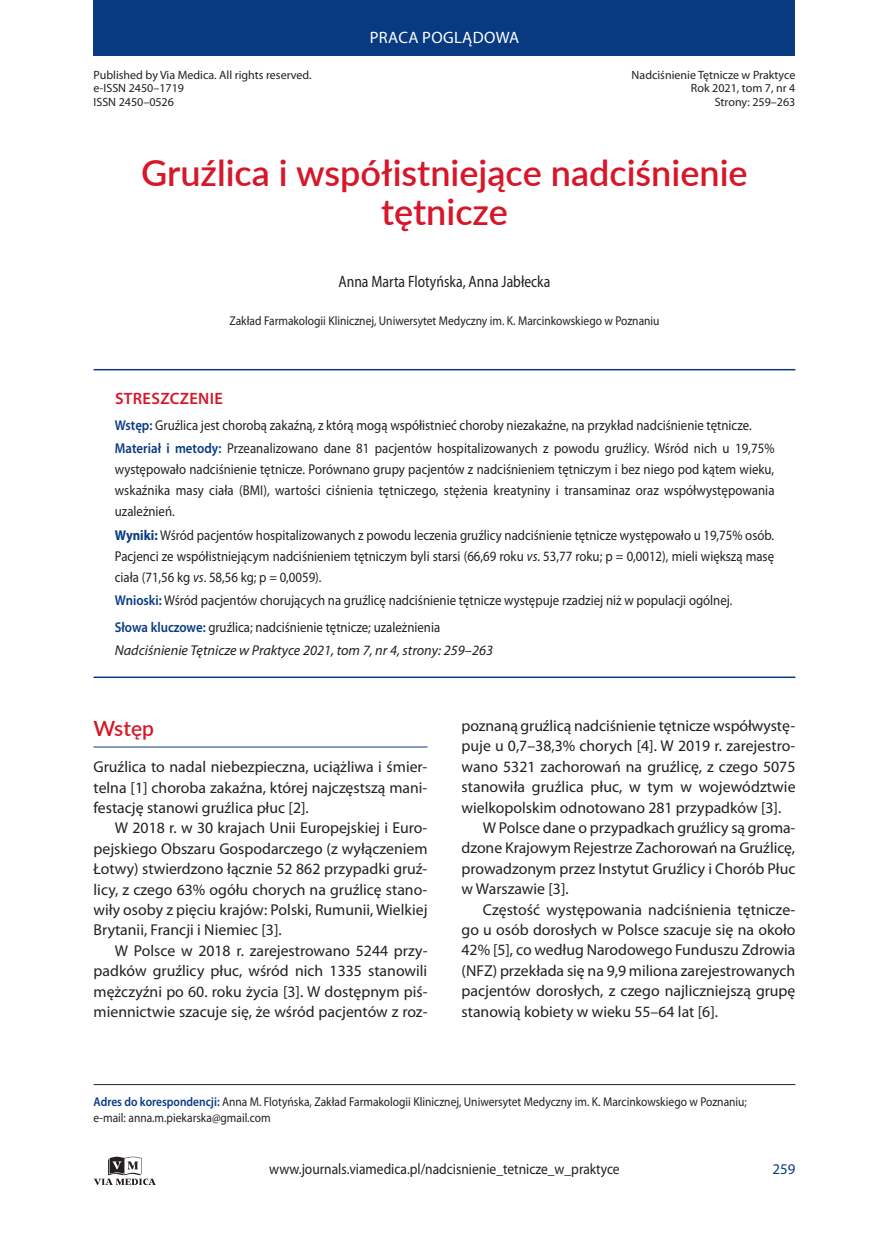
<style>
.page{position:relative;width:872px;height:1234px;background:#fff}
.page>*{position:absolute;margin:0;border:0;box-sizing:border-box;transform-origin:0 0}
.t1{font:600 36px/39px "Lato";color:#d71729;text-align:center}
.t2{font:600 21px "Lato";color:#d71729}
.t3{font:semi-condensed 16.5px "Myriad Pro";color:#231f20;scale:.9 1}
.t4{font:16.5px "Myriad Pro";letter-spacing:.02em;color:#fff}
.t5{font:600 16.5px "Myriad Pro";letter-spacing:.02em;color:#d71729}
.t6{font:15.75px/20.4px "Myriad Pro";color:#231f20;text-align:justify}
.t7{font:15px "Myriad Pro";color:#231f20;scale:.9 1}
.t8{font:14.85px "Myriad Pro";color:#083a82}
.t9{font:14.25px/21px "Myriad Pro";color:#231f20;scale:.9 1}
.t10{font:italic 14.25px "Myriad Pro";color:#231f20}
.t11{font:12.75px/15.3px "Myriad Pro";color:#231f20;scale:.9 1}
.t12{font:12px/13.5px "Myriad Pro";color:#231f20;text-align:right}
.s1{font-weight:600;color:#083a82}
.s2{font-weight:700;color:#083a82}
.s3{font-style:italic}
</style>
<div class="page">
<div style="left:94px;top:0;width:701px;height:55px;background:#083a82"></div>
<svg style="left:94px;top:1156px;width:61px;height:28px"></svg>
<hr style="left:94px;top:746px;width:333px;height:1px;background:#083a82">
<hr style="left:94px;top:1083px;width:701px;height:1px;background:#231f20">
<hr style="left:94px;top:369px;width:701px;height:1px;background:#083a82">
<hr style="left:94px;top:676px;width:701px;height:2px;background:#083a82">
<p class="t12" style="left:94px;top:68px;width:220px;text-align:left">Published by Via Medica. All rights reserved. e-ISSN 2450–1719<br>ISSN 2450–0526</p>
<p class="t4" style="left:370px;top:27px;width:151px">PRACA POGLĄDOWA</p>
<p class="t12" style="left:631px;top:68px;width:165px">Nadciśnienie Tętnicze w Praktyce<br>Rok 2021, tom 7, nr 4<br>Strony: 259–263</p>
<h1 class="t1" style="left:141px;top:152px;width:608px">Gruźlica i współistniejące nadciśnienie tętnicze</h1>
<p class="t3" style="left:338px;top:273px;width:237px">Anna Marta Flotyńska, Anna Jabłecka</p>
<p class="t11" style="left:229px;top:313px;width:479px">Zakład Farmakologii Klinicznej, Uniwersytet Medyczny im. K. Marcinkowskiego w Poznaniu</p>
<p class="t5" style="left:115px;top:388px;width:109px">streszczenie</p>
<p class="t9" style="left:115px;top:413px;width:734px;line-height:23.1px"><span class="s1">Wstęp:</span> Gruźlica jest chorobą zakaźną, z którą mogą współistnieć choroby niezakaźne, na przykład nadciśnienie tętnicze.<br><span class="s1">Materiał i metody:</span> Przeanalizowano dane 81 pacjentów hospitalizowanych z powodu gruźlicy. Wśród nich u 19,75%</p>
<p class="t9" style="left:115px;top:459px;width:734px;text-align:justify">występowało nadciśnienie tętnicze. Porównano grupy pacjentów z nadciśnieniem tętniczym i bez niego pod kątem wieku, wskaźnika masy ciała (BMI), wartości ciśnienia tętniczego, stężenia kreatyniny i transaminaz oraz współwystępowania uzależnień.</p>
<p class="t9" style="left:115px;top:524px;width:734px;text-align:justify"><span class="s2">Wyniki:</span> Wśród pacjentów hospitalizowanych z powodu leczenia gruźlicy nadciśnienie tętnicze występowało u 19,75% osób.<br>Pacjenci ze współistniejącym nadciśnieniem tętniczym byli starsi (66,69 roku <span class="s3">vs</span>. 53,77 roku; p = 0,0012), mieli większą masę ciała (71,56 kg <span class="s3">vs</span>. 58,56 kg; p = 0,0059).</p>
<p class="t9" style="left:115px;top:586px;width:687px;line-height:27.3px"><span class="s1">Wnioski:</span> Wśród pacjentów chorujących na gruźlicę nadciśnienie tętnicze występuje rzadziej niż w populacji ogólnej.<br><span class="s1">Słowa kluczowe:</span> gruźlica; nadciśnienie tętnicze; uzależnienia</p>
<p class="t10" style="left:115px;top:641px;width:380px">Nadciśnienie Tętnicze w Praktyce 2021, tom 7, nr 4, strony: 259–263</p>
<h2 class="t2" style="left:94px;top:713px;width:62px">Wstęp</h2>
<p class="t6" style="left:94px;top:756px;width:335px">Gruźlica to nadal niebezpieczna, uciążliwa i śmier&shy;telna [1] choroba zakaźna, której najczęstszą mani&shy;festację stanowi gruźlica płuc [2].</p>
<p class="t6" style="left:94px;top:817px;width:335px;text-indent:21px">W 2018 r. w 30 krajach Unii Europejskiej i Euro&shy;pejskiego Obszaru Gospodarczego (z wyłączeniem Łotwy) stwierdzono łącznie 52 862 przypadki gruź&shy;licy, z czego 63% ogółu chorych na gruźlicę stano&shy;wiły osoby z pięciu krajów: Polski, Rumunii, Wielkiej Brytanii, Francji i Niemiec [3].</p>
<p class="t6" style="left:94px;top:939px;width:335px;text-indent:21px">W Polsce w 2018 r. zarejestrowano 5244 przy&shy;padków gruźlicy płuc, wśród nich 1335 stanowili mężczyźni po 60. roku życia [3]. W dostępnym piś&shy;miennictwie szacuje się, że wśród pacjentów z roz-</p>
<p class="t6" style="left:461px;top:715px;width:335px">poznaną gruźlicą nadciśnienie tętnicze współwystę-</p>
<p class="t6" style="left:461px;top:735px;width:335px">puje u 0,7–38,3% chorych [4]. W 2019 r. zarejestro-</p>
<p class="t6" style="left:461px;top:755px;width:335px">wano 5321 zachorowań na gruźlicę, z czego 5075</p>
<p class="t6" style="left:461px;top:776px;width:335px">stanowiła gruźlica płuc, w tym w województwie</p>
<p class="t6" style="left:461px;top:796px;width:321px">wielkopolskim odnotowano 281 przypadków [3].</p>
<p class="t6" style="left:483px;top:817px;width:314px">W Polsce dane o przypadkach gruźlicy są groma-</p>
<p class="t6" style="left:461px;top:837px;width:335px">dzone Krajowym Rejestrze Zachorowań na Gruźlicę,</p>
<p class="t6" style="left:461px;top:857px;width:335px">prowadzonym przez Instytut Gruźlicy i Chorób Płuc</p>
<p class="t6" style="left:461px;top:878px;width:109px">w Warszawie [3].</p>
<p class="t6" style="left:483px;top:898px;width:314px">Częstość występowania nadciśnienia tętnicze-</p>
<p class="t6" style="left:461px;top:919px;width:335px">go u osób dorosłych w Polsce szacuje się na około</p>
<p class="t6" style="left:461px;top:939px;width:335px">42% [5], co według Narodowego Funduszu Zdrowia</p>
<p class="t6" style="left:461px;top:959px;width:335px">(NFZ) przekłada się na 9,9 miliona zarejestrowanych</p>
<p class="t6" style="left:461px;top:980px;width:335px">pacjentów dorosłych, z czego najliczniejszą grupę</p>
<p class="t6" style="left:461px;top:1000px;width:258px">stanowią kobiety w wieku 55–64 lat [6].</p>
<p class="t11" style="left:94px;top:1093px;width:727px"><span class="s1">Adres do korespondencji:</span> Anna M. Flotyńska, Zakład Farmakologii Klinicznej, Uniwersytet Medyczny im. K. Marcinkowskiego w Poznaniu; e-mail: anna.m.piekarska@gmail.com</p>
<p class="t7" style="left:269px;top:1159px;width:391px">www.journals.viamedica.pl/nadcisnienie_tetnicze_w_praktyce</p>
<p class="t8" style="left:772px;top:1159px;width:24px">259</p>
</div>
